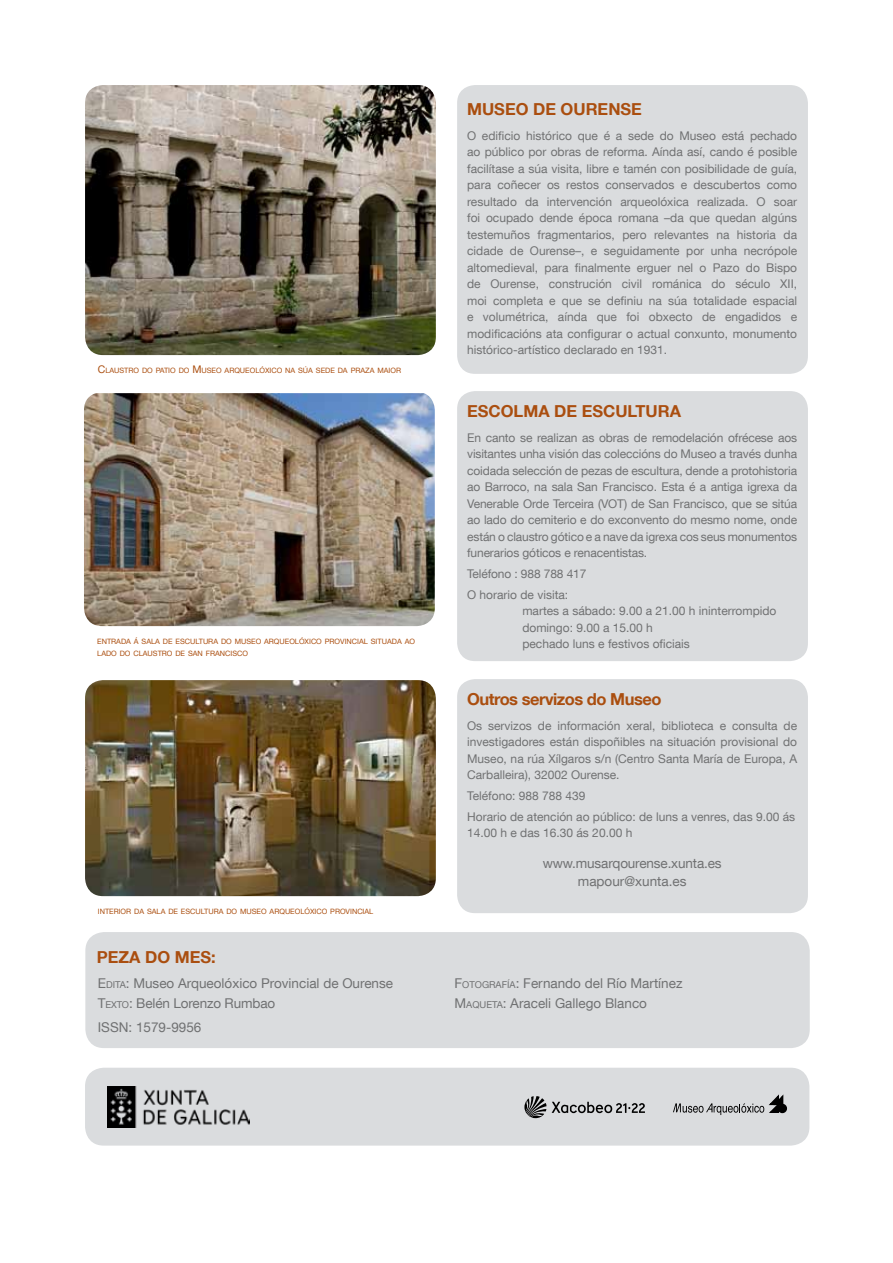
<style>
.page{position:relative;width:893px;height:1263px;background:#fff}
.page>*{position:absolute;margin:0;border:0;box-sizing:border-box;transform-origin:0 0}
.t1{font:700 16.5px "Helvetica Neue LT Com";color:#aa4e0f}
.t2{font:700 16.5px "Helvetica Neue LT Com";letter-spacing:-.03em;color:#aa4e0f}
.t3{font:13.5px/19.5px "Helvetica Neue LT Com";color:#707172}
.t4{font:13.5px "Helvetica Neue LT Com";color:#707172}
.t5{font:12px/16.5px "Helvetica Neue LT Com";color:#707172;text-align:justify}
.t6{font:7.35px/12px "Helvetica Neue LT Com";color:#aa4e0f}
.s1{font-size:10.5px}
.s2{font-style:inherit}
.s3{font-size:9.45px}
</style>
<div class="page">
<img style="left:85px;top:85px;width:351px;height:270px">
<img style="left:85px;top:680px;width:351px;height:216px">
<img style="left:84px;top:393px;width:351px;height:233px">
<div style="left:457px;top:85px;width:351px;height:289px;background:#dadcde;border-radius:18px"></div>
<div style="left:457px;top:679px;width:351px;height:234px;background:#dadcde;border-radius:18px"></div>
<div style="left:457px;top:391px;width:351px;height:270px;background:#dadcde;border-radius:18px"></div>
<div style="left:86px;top:933px;width:723px;height:114px;background:#dadcde;border-radius:18px"></div>
<div style="left:85px;top:932px;width:725px;height:116px;border:2px solid #dadcde;border-radius:18px"></div>
<div style="left:86px;top:1068px;width:723px;height:77px;background:#dadcde;border-radius:18px"></div>
<div style="left:85px;top:1068px;width:724px;height:77px;border:2px solid #dadcde;border-radius:18px"></div>
<div style="left:778px;top:1104px;width:9px;height:9px;border:2px solid #000;border-radius:50%"></div>
<svg style="left:673px;top:1094px;width:112px;height:21px"></svg>
<img style="left:107px;top:1087px;width:143px;height:40px">
<svg style="left:524px;top:1096px;width:22px;height:22px"></svg>
<svg style="left:552px;top:1102px;width:93px;height:11px"></svg>
<p class="t6" style="left:98px;top:365px;width:305px"><span class="s1">C</span>LAUSTRO DO PATIO DO <span class="s1">M</span> USEO ARQUEOLÓXICO NA SÚA SEDE DA PRAZA MAIOR</p>
<p class="t6" style="left:97px;top:635px;width:319px">ENTRADA Á SALA DE ESCULTURA DO MUSEO ARQUEOLÓXICO PROVINCIAL SITUADA AO<br>LADO DO CLAUSTRO DE SAN FRANCISCO</p>
<p class="t6" style="left:98px;top:905px;width:277px">INTERIOR DA SALA DE ESCULTURA DO MUSEO ARQUEOLÓXICO PROVINCIAL</p>
<h1 class="t1" style="left:97px;top:947px;width:120px">PEZA DO MES:</h1>
<p class="t3" style="left:98px;top:973px;width:297px"><span class="s2">E</span> <span class="s3">DITA</span><span class="s2">:</span> Museo Arqueolóxico Provincial de Ourense<br><span class="s2">T</span><span class="s3">EXTO</span><span class="s2">:</span> Belén Lorenzo Rumbao</p>
<p class="t4" style="left:98px;top:1018px;width:9px">ISSN</p>
<p class="t3" style="left:129px;top:1017px;width:74px"><span class="s2">:</span> 1579-9956</p>
<h1 class="t1" style="left:467px;top:99px;width:176px">MUSEO DE OURENSE</h1>
<p class="t5" style="left:467px;top:127px;width:332px">O edificio histórico que é a sede do Museo está pechado ao público por obras de reforma. Aínda así, cando é posible facilítase a súa visita, libre e tamén con posibilidade de guía, para coñecer os restos conservados e descubertos como resultado da intervención arqueolóxica realizada. O soar foi ocupado dende época romana –da que quedan algúns testemuños fragmentarios, pero relevantes na historia da cidade de Ourense–, e seguidamente por unha necrópole altomedieval, para finalmente erguer nel o Pazo do Bispo de Ourense, construción civil románica do século XII, moi completa e que se definiu na súa totalidade espacial e volumétrica, aínda que foi obxecto de engadidos e modificacións ata configurar o actual conxunto, monumento histórico-artístico declarado en 1931.</p>
<h1 class="t1" style="left:467px;top:400px;width:148px">ESCOLMA DE ESCULTUR</h1>
<h1 class="t1" style="left:670px;top:400px;width:13px">A</h1>
<p class="t5" style="left:467px;top:429px;width:332px">En canto se realizan as obras de remodelación ofrécese aos visitantes unha visión das coleccións do Museo a través dunha coidada selección de pezas de escultura, dende a protohistoria ao Barroco, na sala San Francisco. Esta é a antiga igrexa da Venerable Orde Terceira (VOT) de San Francisco, que se sitúa ao lado do cemiterio e do exconvento do mesmo nome, onde están o claustro gótico e a nave da igrexa cos seus monumentos funerarios góticos e renacentistas.</p>
<p class="t5" style="left:467px;top:563px;width:121px;line-height:20.7px">Teléfono : 988 788 417<br>O horario de visita:</p>
<p class="t5" style="left:522px;top:602px;width:256px;text-align:left">martes a sábado: 9.00 a 21.00 h ininterrompido domingo: 9.00 a 15.00 h<br>pechado luns e festivos oficiais</p>
<h1 class="t2" style="left:467px;top:688px;width:196px">Outros servizos do Museo</h1>
<p class="t5" style="left:467px;top:717px;width:332px">Os servizos de información xeral, biblioteca e consulta de investigadores están dispoñibles na situación provisional do Museo, na rúa Xílgaros s/n (Centro Santa María de Europa, A Carballeira), 32002 Ourense.</p>
<p class="t5" style="left:467px;top:785px;width:330px;line-height:20.7px">Teléfono: 988 788 439<br>Horario de atención ao público: de luns a venres, das 9.00 ás</p>
<p class="t5" style="left:467px;top:824px;width:167px">14.00 h e das 16.30 ás 20.00 h</p>
<p class="t3" style="left:543px;top:854px;width:180px;line-height:18px;text-align:center">www.musarqourense.xunta.es mapour@xunta.es</p>
<p class="t3" style="left:454px;top:973px;width:230px"><span class="s2">F</span><span class="s3">OTOGRAFÍA</span><span class="s2">:</span> Fernando del Río Martínez<br><span class="s2">M</span><span class="s3">AQUETA</span><span class="s2">:</span> Araceli Gallego Blanco</p>
</div>
